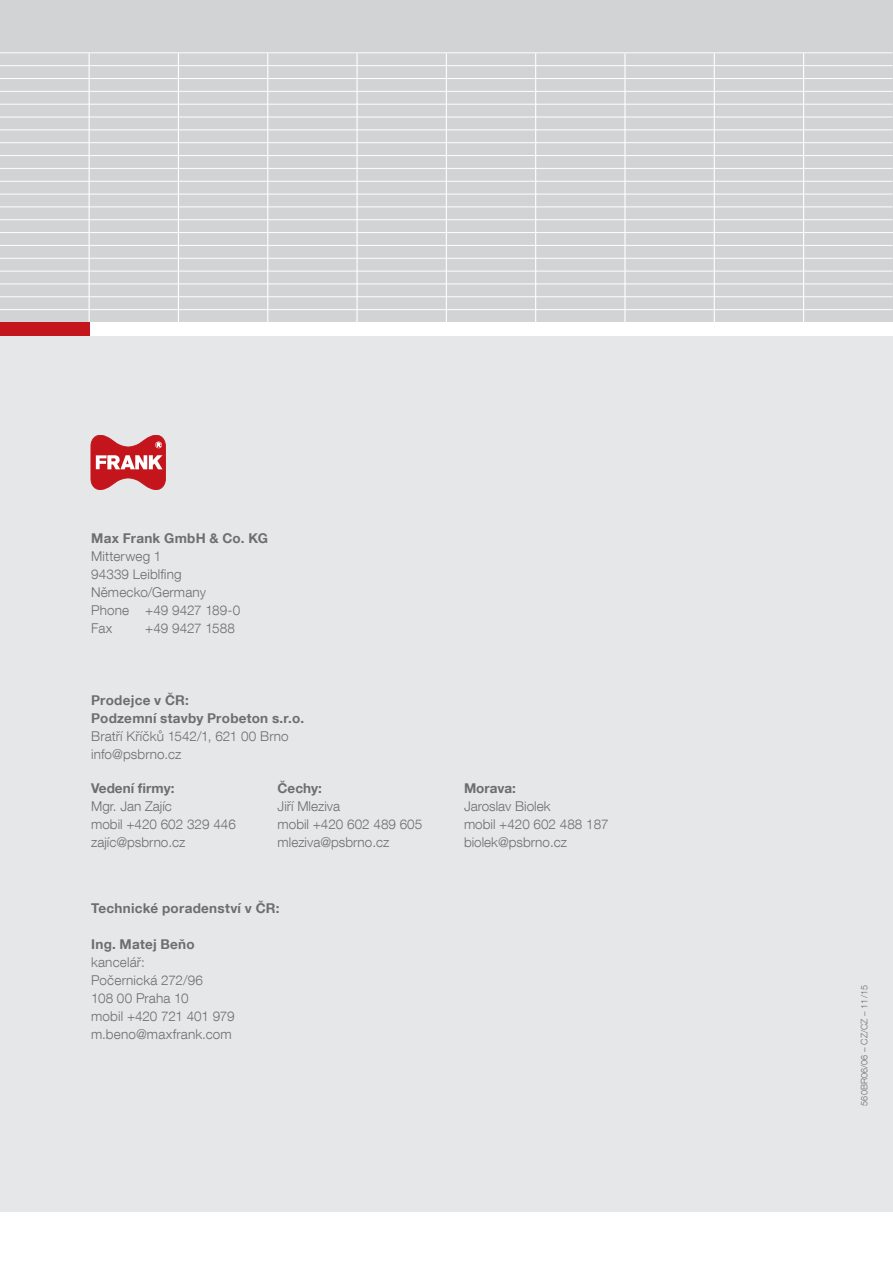
<style>
.page{position:relative;width:893px;height:1263px;background:#fff}
.page>*{position:absolute;margin:0;border:0;box-sizing:border-box;transform-origin:0 0}
.t1{font:300 13.5px/18px "Helvetica Neue LT Com";color:#6d6e70}
.t2{font:700 13.5px/18px "Helvetica Neue LT Com";letter-spacing:.015em;color:#6d6e70}
.t3{font:300 9px "Helvetica Neue LT Com";letter-spacing:.01em;color:#6d6e70}
</style>
<div class="page">
<div style="left:0;top:0;width:893px;height:327px;background:#d1d3d4"></div>
<hr style="left:267px;top:53px;width:1px;height:718px;background:#fff">
<hr style="left:356px;top:53px;width:2px;height:718px;background:#fff">
<hr style="left:446px;top:53px;width:1px;height:718px;background:#fff">
<hr style="left:535px;top:53px;width:1px;height:718px;background:#fff">
<hr style="left:803px;top:53px;width:1px;height:718px;background:#fff">
<hr style="left:714px;top:53px;width:1px;height:718px;background:#fff">
<hr style="left:624px;top:53px;width:1px;height:718px;background:#fff">
<hr style="left:178px;top:53px;width:1px;height:718px;background:#fff">
<hr style="left:89px;top:53px;width:1px;height:718px;background:#fff">
<hr style="left:0;top:309px;width:892px;height:1px;background:#fff">
<hr style="left:0;top:296px;width:892px;height:1px;background:#fff">
<hr style="left:0;top:284px;width:892px;height:1px;background:#fff">
<hr style="left:0;top:271px;width:892px;height:1px;background:#fff">
<hr style="left:0;top:258px;width:892px;height:1px;background:#fff">
<hr style="left:0;top:245px;width:892px;height:1px;background:#fff">
<hr style="left:0;top:219px;width:892px;height:1px;background:#fff">
<hr style="left:0;top:207px;width:892px;height:1px;background:#fff">
<hr style="left:0;top:194px;width:892px;height:1px;background:#fff">
<hr style="left:0;top:181px;width:892px;height:1px;background:#fff">
<hr style="left:0;top:168px;width:892px;height:1px;background:#fff">
<hr style="left:0;top:155px;width:892px;height:1px;background:#fff">
<hr style="left:0;top:129px;width:892px;height:1px;background:#fff">
<hr style="left:0;top:117px;width:892px;height:1px;background:#fff">
<hr style="left:0;top:104px;width:892px;height:1px;background:#fff">
<hr style="left:0;top:91px;width:892px;height:1px;background:#fff">
<hr style="left:0;top:78px;width:892px;height:1px;background:#fff">
<hr style="left:0;top:65px;width:892px;height:1px;background:#fff">
<hr style="left:0;top:52px;width:892px;height:1px;background:#fff">
<hr style="left:0;top:232px;width:893px;height:1px;background:#fff">
<hr style="left:0;top:142px;width:892px;height:1px;background:#fff">
<div style="left:0;top:327px;width:893px;height:885px;background:#e6e7e8"></div>
<div style="left:0;top:322px;width:893px;height:14px;background:#fff"></div>
<div style="left:0;top:322px;width:89px;height:14px;background:#c4151c"></div>
<svg style="left:91px;top:435px;width:74px;height:55px"></svg>
<p class="t2" style="left:91px;top:531px;width:178px">Max Frank GmbH &amp; Co. KG</p>
<p class="t1" style="left:91px;top:549px;width:151px">Mitterweg 1<br>94339 Leiblfing<br>Německo/Germany<br>Phone +49 9427 189-0<br>Fax</p>
<p class="t1" style="left:145px;top:621px;width:91px">+49 9427 1588</p>
<p class="t2" style="left:91px;top:693px;width:214px">Prodejce v ČR:<br>Podzemní stavby Probeton s.r.o.</p>
<p class="t1" style="left:91px;top:729px;width:199px">Bratří Kříčků 1542/1, 621 00 Brno info@psbrno.cz</p>
<p class="t2" style="left:91px;top:781px;width:85px">Vedení firmy:</p>
<p class="t1" style="left:91px;top:799px;width:146px">Mgr. Jan Zajíc<br>mobil +420 602 329 446 zajíc@psbrno.cz</p>
<p class="t2" style="left:278px;top:781px;width:46px">Čechy:</p>
<p class="t1" style="left:278px;top:799px;width:146px">Jiří Mleziva<br>mobil +420 602 489 605 mleziva@psbrno.cz</p>
<p class="t2" style="left:91px;top:901px;width:190px">Technické poradenství v ČR:</p>
<p class="t2" style="left:91px;top:937px;width:105px">Ing. Matej Beňo</p>
<p class="t1" style="left:91px;top:955px;width:145px">kancelář:<br>Počernická 272/96<br>108 00 Praha 10<br>mobil +420 721 401 979 m.beno@maxfrank.com</p>
<p class="t2" style="left:464px;top:781px;width:54px">Morava:</p>
<p class="t1" style="left:464px;top:799px;width:146px">Jaroslav Biolek<br>mobil +420 602 488 187 biolek@psbrno.cz</p>
<p class="t3" style="left:861px;top:1106px;width:122px;rotate:-90deg">560BR06/06 – CZ/CZ – 11/15</p>
</div>
